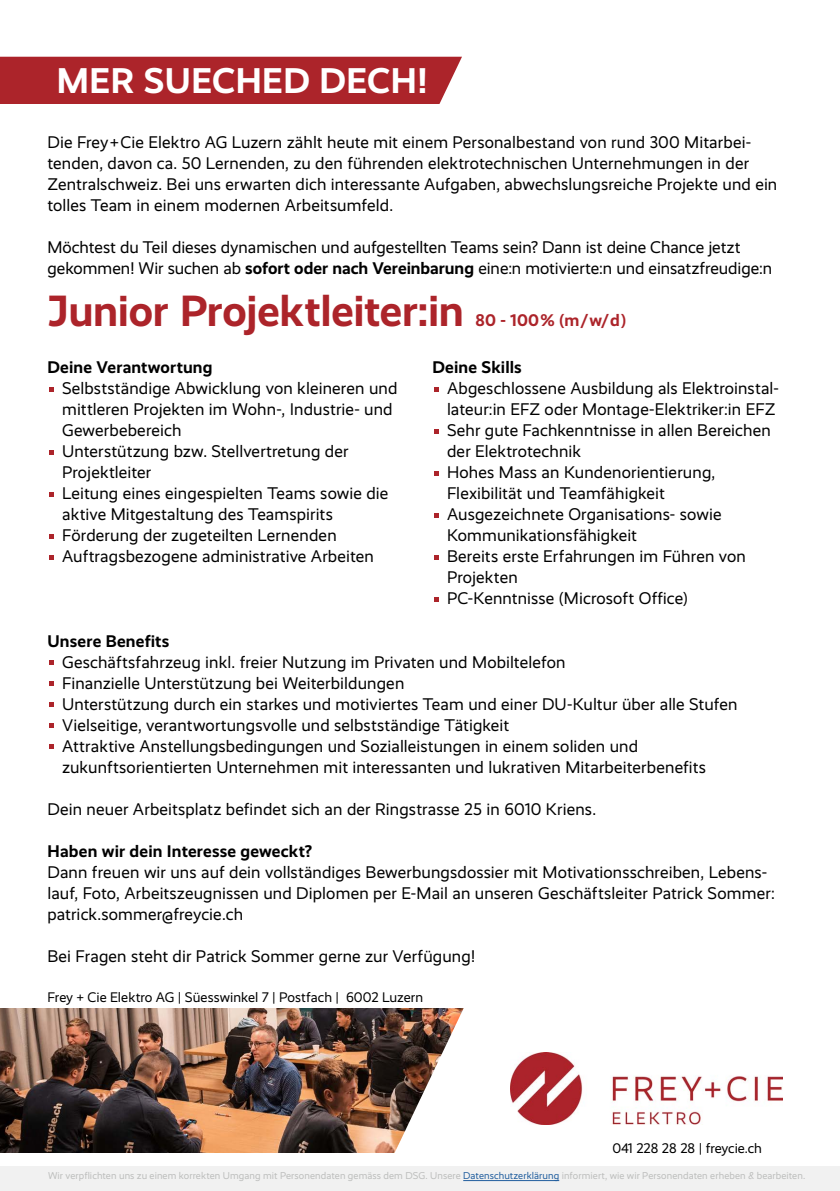
<style>
.page{position:relative;width:840px;height:1191px;background:#fff}
.page>*{position:absolute;margin:0;border:0;box-sizing:border-box;transform-origin:0 0}
.t1{font:700 44px "Realist";letter-spacing:-.005em;color:#ac242a}
.t2{font:700 36px "Realist";letter-spacing:.015em;color:#fff}
.t3{font:17px/21px "Realist";letter-spacing:.005em;color:#000}
.t4{font:700 17px "Realist";letter-spacing:.01em;color:#000}
.t5{font:700 17px "Realist";color:#ac242a}
.t6{font:14px "Realist";color:#000}
.t7{font:10px "Realist";letter-spacing:.01em;color:#bdbebd}
.s1{font-weight:700}
.s2{color:#215e9e}
</style>
<div class="page">
<img style="left:0;top:1008px;width:376px;height:144px">
<svg style="left:376px;top:387px;width:407px;height:766px"></svg>
<div style="left:0;top:57px;width:462px;height:47px;background:#ac242a"></div>
<svg style="left:49px;top:387px;width:5px;height:5px"></svg>
<svg style="left:49px;top:450px;width:5px;height:5px"></svg>
<svg style="left:49px;top:492px;width:5px;height:5px"></svg>
<svg style="left:49px;top:534px;width:5px;height:5px"></svg>
<svg style="left:49px;top:555px;width:5px;height:5px"></svg>
<svg style="left:433px;top:387px;width:5px;height:5px"></svg>
<svg style="left:433px;top:429px;width:5px;height:5px"></svg>
<svg style="left:433px;top:471px;width:5px;height:5px"></svg>
<svg style="left:433px;top:513px;width:5px;height:5px"></svg>
<svg style="left:433px;top:555px;width:5px;height:5px"></svg>
<svg style="left:433px;top:597px;width:5px;height:5px"></svg>
<svg style="left:49px;top:660px;width:5px;height:5px"></svg>
<svg style="left:49px;top:681px;width:5px;height:5px"></svg>
<svg style="left:49px;top:702px;width:5px;height:5px"></svg>
<svg style="left:49px;top:723px;width:5px;height:5px"></svg>
<svg style="left:49px;top:744px;width:5px;height:5px"></svg>
<div style="left:0;top:1166px;width:839px;height:25px;background:#f1f1f1"></div>
<hr style="left:463px;top:1180px;width:96px;height:1px;background:#215e9e">
<img style="left:510px;top:1052px;width:272px;height:72px">
<h2 class="t2" style="left:57px;top:59px;width:372px">MER SUECHED DECH!</h2>
<p class="t3" style="left:47px;top:131px;width:731px">Die Frey + Cie Elektro AG Luzern zählt heute mit einem Personalbestand von rund 300 Mitarbei&shy;tenden, davon ca. 50 Lernenden, zu den führenden elektrotechnischen Unternehmungen in der Zentralschweiz. Bei uns erwarten dich interessante Aufgaben, abwechslungsreiche Projekte und ein tolles Team in einem modernen Arbeitsumfeld.</p>
<p class="t3" style="left:47px;top:236px;width:725px">Möchtest du Teil dieses dynamischen und aufgestellten Teams sein? Dann ist deine Chance jetzt gekommen! Wir suchen ab <span class="s1">sofort oder nach Vereinbarung</span> eine:n motivierte:n und einsatzfreudige:n</p>
<h1 class="t1" style="left:47px;top:286px;width:418px">Junior Projektleiter:in</h1>
<p class="t5" style="left:475px;top:311px;width:152px">80 - 100% (m/w/d)</p>
<p class="t4" style="left:47px;top:358px;width:166px">Deine Verantwortung</p>
<p class="t3" style="left:62px;top:378px;width:336px">Selbstständige Abwicklung von kleineren und mittleren Projekten im Wohn-, Industrie- und Gewerbebereich<br>Unterstützung bzw. Stellvertretung der Projektleiter<br>Leitung eines eingespielten Teams sowie die aktive Mitgestaltung des Teamspirits Förderung der zugeteilten Lernenden Auftragsbezogene administrative Arbeiten</p>
<p class="t4" style="left:432px;top:358px;width:91px">Deine Skills</p>
<p class="t3" style="left:447px;top:378px;width:333px">Abgeschlossene Ausbildung als Elektroinstal&shy;lateur:in EFZ oder Montage-Elektriker:in EFZ Sehr gute Fachkenntnisse in allen Bereichen der Elektrotechnik<br>Hohes Mass an Kundenorientierung, Flexibilität und Teamfähigkeit Ausgezeichnete Organisations- sowie Kommunikationsfähigkeit<br>Bereits erste Erfahrungen im Führen von Projekten<br>PC-Kenntnisse (Microsoft Office)</p>
<p class="t4" style="left:47px;top:631px;width:123px">Unsere Benefits</p>
<p class="t3" style="left:62px;top:651px;width:676px">Geschäftsfahrzeug inkl. freier Nutzung im Privaten und Mobiltelefon<br>Finanzielle Unterstützung bei Weiterbildungen<br>Unterstützung durch ein starkes und motiviertes Team und einer DU-Kultur über alle Stufen Vielseitige, verantwortungsvolle und selbstständige Tätigkeit<br>Attraktive Anstellungsbedingungen und Sozialleistungen in einem soliden und zukunftsorientierten Unternehmen mit interessanten und lukrativen Mitarbeiterbenefits</p>
<p class="t3" style="left:47px;top:798px;width:550px">Dein neuer Arbeitsplatz befindet sich an der Ringstrasse 25 in 6010 Kriens.</p>
<p class="t4" style="left:47px;top:841px;width:266px">Haben wir dein Interesse geweckt?</p>
<p class="t3" style="left:47px;top:861px;width:728px">Dann freuen wir uns auf dein vollständiges Bewerbungsdossier mit Motivationsschreiben, Lebens&shy;lauf, Foto, Arbeitszeugnissen und Diplomen per E-Mail an unseren Geschäftsleiter Patrick Sommer: patrick.sommer@freycie.ch</p>
<p class="t3" style="left:47px;top:945px;width:429px">Bei Fragen steht dir Patrick Sommer gerne zur Verfügung!</p>
<p class="t6" style="left:47px;top:989px;width:377px">Frey + Cie Elektro AG | Süesswinkel 7 | Postfach | 6002 Luzern</p>
<p class="t6" style="left:612px;top:1140px;width:151px">041 228 28 28 | freycie.ch</p>
<p class="t7" style="left:48px;top:1170px;width:758px">Wir verpflichten uns zu einem korrekten Umgang mit Personendaten gemäss dem DSG. Unsere <span class="s2">Datenschutzerklärung</span> informiert, wie wir Personendaten erheben &amp; bearbeiten.</p>
</div>
